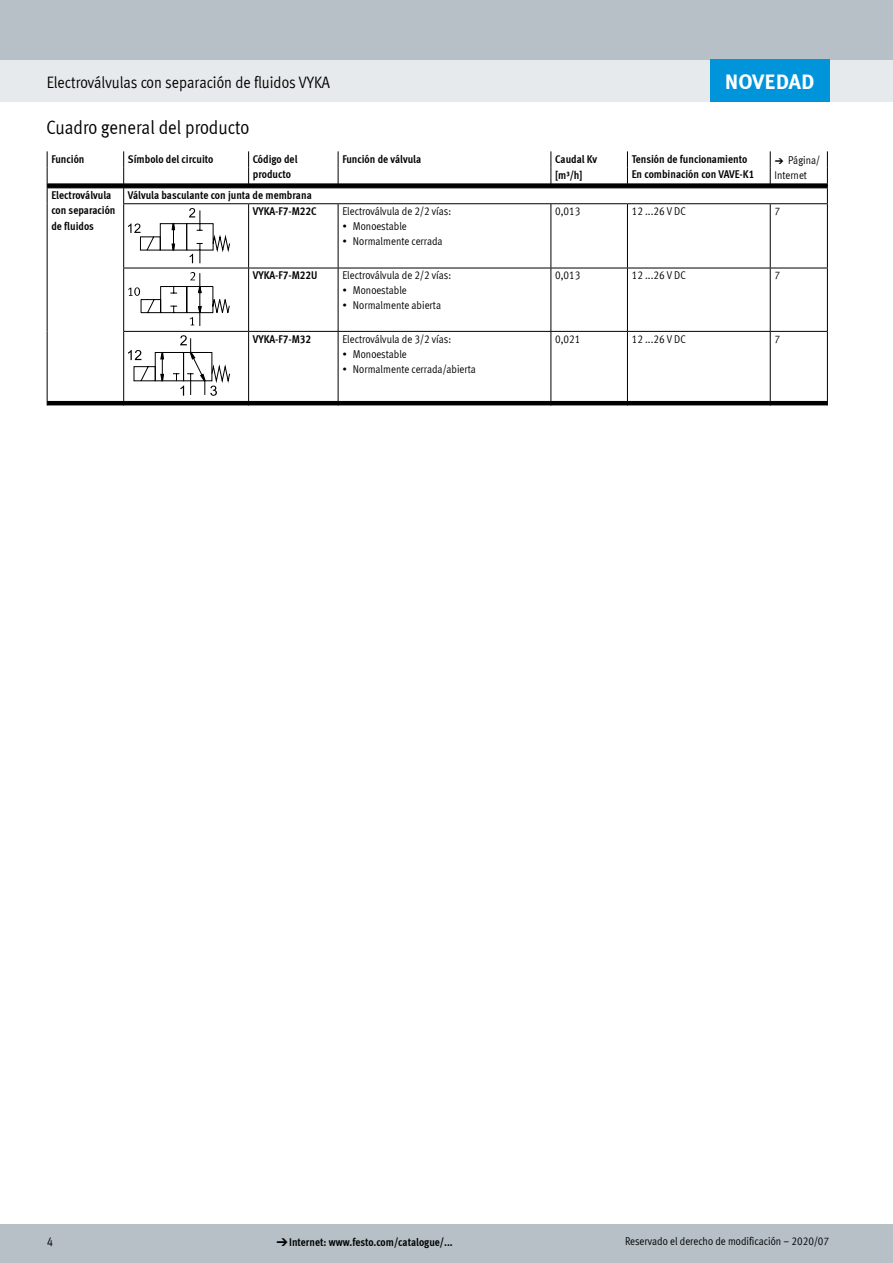
<style>
.page{position:relative;width:893px;height:1263px;background:#fff}
.page>*{position:absolute;margin:0;border:0;box-sizing:border-box;transform-origin:0 0}
.t1{font:700 21px "Meta Plus LF";letter-spacing:-.005em;color:#fff}
.FES_title_section{font:19.5px "Meta Cond LF";color:#000}
.FES_title_family{font:16.5px "Meta Cond LF";color:#000}
.t2{font:12.75px "Meta Cond LF";color:#000}
.FES_tab_regular{font:11.25px "Meta Cond LF";color:#000}
.FES_tab_head_1{font:700 11.25px/15px "Meta Cond LF";color:#000}
.FES_tab_sub_1{font:700 11.25px/15px "Meta Cond LF";color:#000}
.FES_tab_head_2{font:11.25px "Meta Cond LF";color:#000}
.s1{font-family:"Meto Pict 182"}
.s2{font-family:"Meto Pict 182";font-weight:400}
</style>
<div class="page">
<div style="left:0;top:1225px;width:893px;height:38px;background:#b6c0c6"></div>
<div style="left:0;top:60px;width:893px;height:42px;background:#e7eaec"></div>
<div style="left:0;top:0;width:893px;height:60px;background:#b6c0c6"></div>
<svg style="left:48px;top:183px;width:779px;height:222px"></svg>
<hr style="left:248px;top:204px;width:1px;height:64px;background:#000">
<hr style="left:338px;top:204px;width:1px;height:64px;background:#000">
<hr style="left:550px;top:204px;width:1px;height:64px;background:#000">
<hr style="left:627px;top:204px;width:1px;height:64px;background:#000">
<hr style="left:770px;top:204px;width:1px;height:64px;background:#000">
<hr style="left:827px;top:204px;width:1px;height:64px;background:#000">
<hr style="left:248px;top:268px;width:1px;height:63px;background:#000">
<hr style="left:338px;top:268px;width:1px;height:63px;background:#000">
<hr style="left:550px;top:268px;width:1px;height:63px;background:#000">
<hr style="left:627px;top:268px;width:1px;height:63px;background:#000">
<hr style="left:770px;top:268px;width:1px;height:63px;background:#000">
<hr style="left:827px;top:268px;width:1px;height:63px;background:#000">
<hr style="left:248px;top:332px;width:1px;height:69px;background:#000">
<hr style="left:338px;top:332px;width:1px;height:69px;background:#000">
<hr style="left:550px;top:332px;width:1px;height:69px;background:#000">
<hr style="left:627px;top:332px;width:1px;height:69px;background:#000">
<hr style="left:770px;top:332px;width:1px;height:69px;background:#000">
<hr style="left:827px;top:332px;width:1px;height:69px;background:#000">
<svg style="left:770px;top:151px;width:1px;height:36px"></svg>
<hr style="left:123px;top:204px;width:1px;height:64px;background:#000">
<hr style="left:123px;top:268px;width:1px;height:63px;background:#000">
<hr style="left:123px;top:332px;width:1px;height:69px;background:#000">
<hr style="left:47px;top:187px;width:77px;height:1px;background:#000">
<svg style="left:47px;top:151px;width:1px;height:53px"></svg>
<hr style="left:47px;top:204px;width:1px;height:64px;background:#000">
<hr style="left:47px;top:268px;width:1px;height:63px;background:#000">
<hr style="left:47px;top:331px;width:1px;height:70px;background:#000">
<hr style="left:249px;top:203px;width:89px;height:1px;background:#000">
<hr style="left:338px;top:203px;width:213px;height:1px;background:#000">
<hr style="left:551px;top:203px;width:76px;height:1px;background:#000">
<hr style="left:627px;top:203px;width:143px;height:1px;background:#000">
<hr style="left:770px;top:203px;width:58px;height:1px;background:#000">
<hr style="left:124px;top:187px;width:125px;height:1px;background:#000">
<hr style="left:249px;top:187px;width:89px;height:1px;background:#000">
<hr style="left:338px;top:187px;width:213px;height:1px;background:#000">
<hr style="left:551px;top:187px;width:76px;height:1px;background:#000">
<hr style="left:627px;top:187px;width:143px;height:1px;background:#000">
<hr style="left:770px;top:187px;width:58px;height:1px;background:#000">
<svg style="left:827px;top:151px;width:1px;height:52px"></svg>
<hr style="left:123px;top:203px;width:126px;height:1px;background:#000">
<hr style="left:249px;top:268px;width:89px;height:1px;background:#000">
<hr style="left:338px;top:268px;width:213px;height:1px;background:#000">
<hr style="left:551px;top:268px;width:76px;height:1px;background:#000">
<hr style="left:627px;top:268px;width:143px;height:1px;background:#000">
<hr style="left:770px;top:268px;width:58px;height:1px;background:#000">
<hr style="left:123px;top:268px;width:126px;height:1px;background:#000">
<hr style="left:249px;top:331px;width:89px;height:1px;background:#000">
<hr style="left:338px;top:331px;width:213px;height:1px;background:#000">
<hr style="left:551px;top:331px;width:76px;height:1px;background:#000">
<hr style="left:627px;top:331px;width:143px;height:1px;background:#000">
<hr style="left:770px;top:331px;width:58px;height:1px;background:#000">
<hr style="left:123px;top:331px;width:126px;height:1px;background:#000">
<svg style="left:248px;top:151px;width:1px;height:36px"></svg>
<svg style="left:338px;top:151px;width:1px;height:36px"></svg>
<svg style="left:550px;top:151px;width:1px;height:36px"></svg>
<svg style="left:627px;top:151px;width:1px;height:36px"></svg>
<svg style="left:123px;top:151px;width:107px;height:112px"></svg>
<svg style="left:128px;top:272px;width:102px;height:54px"></svg>
<svg style="left:123px;top:335px;width:107px;height:70px"></svg>
<div style="left:710px;top:60px;width:119px;height:42px;background:#0095db"></div>
<p class="t1" style="left:725px;top:68px;width:91px">NOVEDAD</p>
<p class="FES_title_family" style="left:47px;top:72px;width:285px">Electroválvulas con separación de fluidos VYKA</p>
<p class="FES_title_section" style="left:46px;top:116px;width:204px">Cuadro general del producto</p>
<p class="FES_tab_head_1" style="left:51px;top:151px;width:35px">Función</p>
<p class="FES_tab_head_1" style="left:128px;top:151px;width:87px">Símbolo del circuito</p>
<p class="FES_tab_head_1" style="left:253px;top:151px;width:46px">Código del producto</p>
<p class="FES_tab_head_1" style="left:342px;top:151px;width:80px">Función de válvula</p>
<p class="FES_tab_head_1" style="left:555px;top:151px;width:44px">Caudal Kv</p>
<p class="FES_tab_head_1" style="left:632px;top:151px;width:117px">Tensión de funcionamiento</p>
<p class="FES_tab_head_2" style="left:774px;top:153px;width:47px"><span class="s1">a</span> Página/</p>
<p class="FES_tab_head_1" style="left:632px;top:166px;width:124px">En combinación con VAVE-K1</p>
<p class="FES_tab_head_1" style="left:555px;top:167px;width:29px">[m³/h]</p>
<p class="FES_tab_head_2" style="left:774px;top:168px;width:34px">Internet</p>
<p class="FES_tab_sub_1" style="left:51px;top:188px;width:66px">Electroválvula con separación de fluidos</p>
<p class="FES_tab_sub_1" style="left:128px;top:188px;width:185px">Válvula basculante con junta de membrana</p>
<p class="FES_tab_head_1" style="left:253px;top:203px;width:65px">VYKA-F7-M22C</p>
<p class="FES_tab_regular" style="left:342px;top:204px;width:110px">Electroválvula de 2/2 vías:</p>
<p class="FES_tab_regular" style="left:342px;top:219px;width:66px">• Monoestable</p>
<p class="FES_tab_regular" style="left:342px;top:234px;width:102px">• Normalmente cerrada</p>
<p class="FES_tab_regular" style="left:555px;top:204px;width:27px">0,013</p>
<p class="FES_tab_regular" style="left:632px;top:204px;width:56px">12 ...26 V DC</p>
<p class="FES_tab_regular" style="left:774px;top:204px;width:7px">7</p>
<p class="FES_tab_head_1" style="left:253px;top:267px;width:66px">VYKA-F7-M22U</p>
<p class="FES_tab_regular" style="left:342px;top:268px;width:110px">Electroválvula de 2/2 vías:</p>
<p class="FES_tab_regular" style="left:342px;top:283px;width:66px">• Monoestable</p>
<p class="FES_tab_regular" style="left:342px;top:298px;width:100px">• Normalmente abierta</p>
<p class="FES_tab_regular" style="left:555px;top:268px;width:27px">0,013</p>
<p class="FES_tab_regular" style="left:632px;top:268px;width:56px">12 ...26 V DC</p>
<p class="FES_tab_regular" style="left:774px;top:268px;width:7px">7</p>
<p class="FES_tab_head_1" style="left:253px;top:331px;width:60px">VYKA-F7-M32</p>
<p class="FES_tab_regular" style="left:342px;top:332px;width:110px">Electroválvula de 3/2 vías:</p>
<p class="FES_tab_regular" style="left:342px;top:347px;width:66px">• Monoestable</p>
<p class="FES_tab_regular" style="left:342px;top:362px;width:135px">• Normalmente cerrada/abierta</p>
<p class="FES_tab_regular" style="left:555px;top:332px;width:27px">0,021</p>
<p class="FES_tab_regular" style="left:632px;top:332px;width:56px">12 ...26 V DC</p>
<p class="FES_tab_regular" style="left:774px;top:332px;width:7px">7</p>
<p class="t2" style="left:47px;top:1234px;width:8px">4</p>
<p class="FES_tab_sub_1" style="left:276px;top:1234px;width:178px"><span class="s2">d</span>Internet: www.festo.com/catalogue/...</p>
<p class="FES_tab_regular" style="left:625px;top:1234px;width:206px">Reservado el derecho de modificación – 2020/07</p>
</div>
